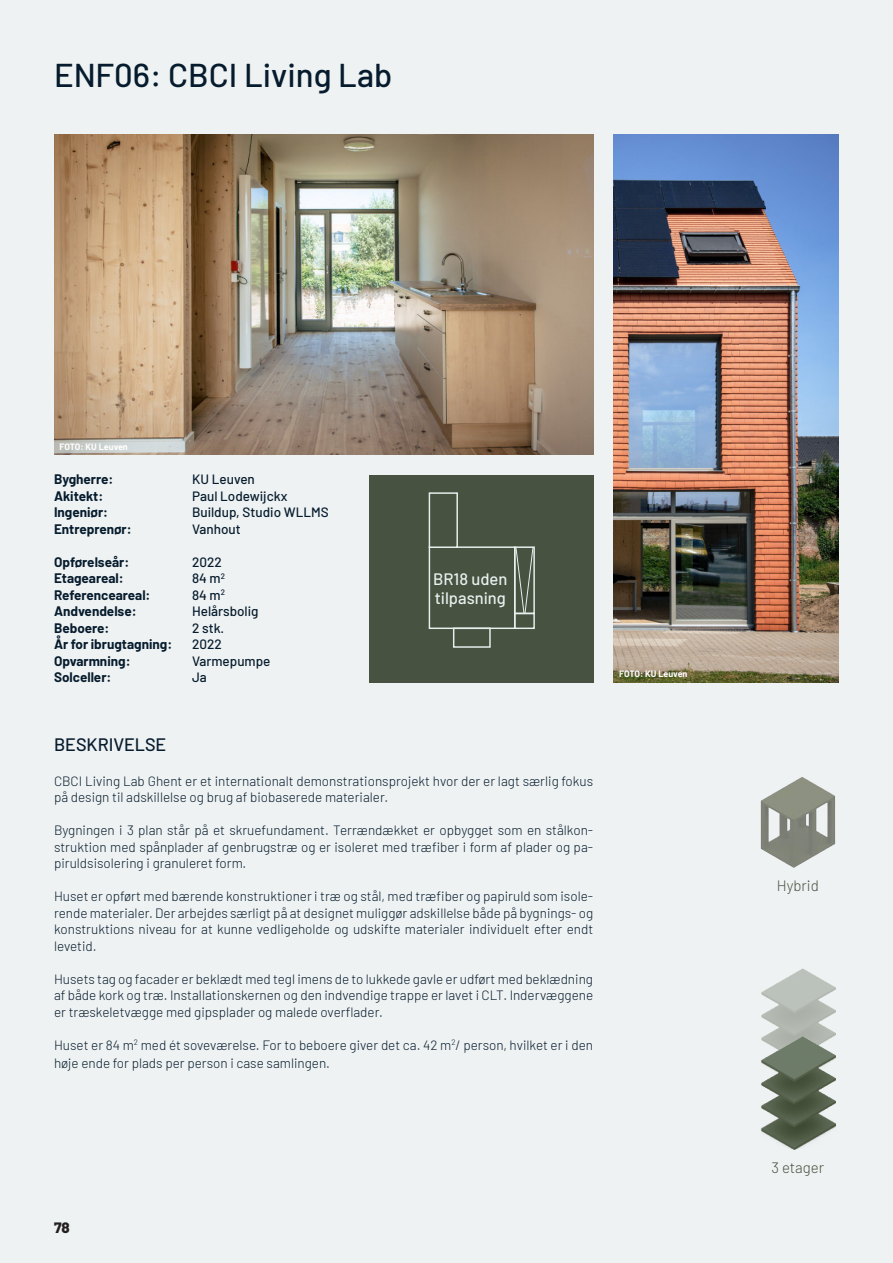
<style>
.page{position:relative;width:893px;height:1263px;background:#eff2f2}
.page>*{position:absolute;margin:0;border:0;box-sizing:border-box;transform-origin:0 0}
.t1{font:500 33px "Barlow";color:#061c2e}
.t2{font:500 18px "Barlow";color:#061c2e}
.Brødtekst{font:500 16.5px "Barlow";color:#e9efee}
.Brødtekst-2{font:300 15px "Barlow";color:#475241}
.t3{font:800 15px "Barlow";color:#231f20}
.Brødtekst-3{font:300 13.5px/16.5px "Barlow";color:#061c2e;text-align:justify}
.Brødtekst-4{font:700 13.5px "Barlow";color:#061c2e}
.Brødtekst-5{font:500 13.5px "Barlow";color:#061c2e}
.Brødtekst-6{font:700 9px "Barlow";color:#fff}
</style>
<div class="page">
<div style="left:757px;top:893px;width:82px;height:69px;background:#eff2f2"></div>
<img style="left:54px;top:134px;width:539px;height:321px">
<img style="left:614px;top:134px;width:225px;height:548px">
<img style="left:757px;top:962px;width:82px;height:188px">
<img style="left:760px;top:776px;width:76px;height:91px">
<div style="left:369px;top:475px;width:224px;height:207px;background:#475241"></div>
<div style="left:429px;top:546px;width:86px;height:83px;border:1px solid #e9efee"></div>
<div style="left:429px;top:492px;width:29px;height:56px;background:#475241;border:1px solid #e9efee"></div>
<div style="left:453px;top:627px;width:38px;height:21px;border:1px solid #e9efee"></div>
<div style="left:514px;top:546px;width:21px;height:68px;border:1px solid #e9efee"></div>
<div style="left:514px;top:613px;width:21px;height:16px;border:1px solid #e9efee"></div>
<svg style="left:515px;top:546px;width:19px;height:68px"></svg>
<p class="t1" style="left:54px;top:51px;width:340px">ENF06: CBCI Living Lab</p>
<p class="Brødtekst-6" style="left:59px;top:440px;width:70px">FOTO: KU Leuven</p>
<p class="Brødtekst-4" style="left:54px;top:469px;width:61px">Bygherre:</p>
<p class="Brødtekst-4" style="left:54px;top:486px;width:51px">Akitekt:</p>
<p class="Brødtekst-4" style="left:54px;top:502px;width:56px">Ingeniør:</p>
<p class="Brødtekst-4" style="left:54px;top:519px;width:79px">Entreprenør:</p>
<p class="Brødtekst-4" style="left:54px;top:552px;width:77px">Opførelseår:</p>
<p class="Brødtekst-4" style="left:54px;top:568px;width:71px">Etageareal:</p>
<p class="Brødtekst-4" style="left:54px;top:585px;width:98px">Referenceareal:</p>
<p class="Brødtekst-4" style="left:54px;top:601px;width:84px">Andvendelse:</p>
<p class="Brødtekst-4" style="left:54px;top:618px;width:57px">Beboere:</p>
<p class="Brødtekst-4" style="left:54px;top:634px;width:120px">År for ibrugtagning:</p>
<p class="Brødtekst-4" style="left:54px;top:651px;width:78px">Opvarmning:</p>
<p class="Brødtekst-4" style="left:54px;top:667px;width:59px">Solceller:</p>
<p class="Brødtekst-5" style="left:192px;top:470px;width:64px">KU Leuven</p>
<p class="Brødtekst-5" style="left:192px;top:486px;width:97px">Paul Lodewijckx</p>
<p class="Brødtekst-5" style="left:192px;top:503px;width:138px">Buildup, Studio WLLMS</p>
<p class="Brødtekst-5" style="left:192px;top:519px;width:50px">Vanhout</p>
<p class="Brødtekst-5" style="left:192px;top:552px;width:31px">2022</p>
<p class="Brødtekst-5" style="left:192px;top:569px;width:34px">84 m<sup>2</sup></p>
<p class="Brødtekst-5" style="left:192px;top:585px;width:34px">84 m<sup>2</sup></p>
<p class="Brødtekst-5" style="left:192px;top:602px;width:68px">Helårsbolig</p>
<p class="Brødtekst-5" style="left:192px;top:618px;width:34px">2 stk.</p>
<p class="Brødtekst-5" style="left:192px;top:635px;width:31px">2022</p>
<p class="Brødtekst-5" style="left:192px;top:651px;width:80px">Varmepumpe</p>
<p class="Brødtekst-5" style="left:192px;top:668px;width:16px">Ja</p>
<p class="Brødtekst" style="left:433px;top:567px;width:76px">BR18 uden</p>
<p class="Brødtekst" style="left:435px;top:586px;width:73px">tilpasning</p>
<p class="t2" style="left:54px;top:731px;width:114px">BESKRIVELSE</p>
<p class="Brødtekst-3" style="left:54px;top:771px;width:541px">CBCI Living Lab Ghent er et internationalt demonstrationsprojekt hvor der er lagt særlig fokus på design til adskillelse og brug af biobaserede materialer.</p>
<p class="Brødtekst-3" style="left:54px;top:821px;width:541px">Bygningen i 3 plan står på et skruefundament. Terrændækket er opbygget som en stålkon&shy;struktion med spånplader af genbrugstræ og er isoleret med træfiber i form af plader og pa&shy;piruldsisolering i granuleret form.</p>
<p class="Brødtekst-3" style="left:54px;top:887px;width:541px">Huset er opført med bærende konstruktioner i træ og stål, med træfiber og papiruld som isole&shy;rende materialer. Der arbejdes særligt på at designet muliggør adskillelse både på bygnings- og konstruktions niveau for at kunne vedligeholde og udskifte materialer individuelt efter endt levetid.</p>
<p class="Brødtekst-3" style="left:54px;top:969px;width:541px">Husets tag og facader er beklædt med tegl imens de to lukkede gavle er udført med beklædning af både kork og træ. Installationskernen og den indvendige trappe er lavet i CLT. Indervæggene er træskeletvægge med gipsplader og malede overflader.</p>
<p class="Brødtekst-3" style="left:54px;top:1035px;width:541px;line-height:18px">Huset er 84 m<sup>2</sup> med ét soveværelse. For to beboere giver det ca. 42 m<sup>2</sup>/ person, hvilket er i den høje ende for plads per person i case samlingen.</p>
<p class="Brødtekst-6" style="left:619px;top:667px;width:70px">FOTO: KU Leuven</p>
<p class="t3" style="left:54px;top:1217px;width:17px">78</p>
<p class="Brødtekst-2" style="left:777px;top:875px;width:44px">Hybrid</p>
<p class="Brødtekst-2" style="left:771px;top:1156px;width:54px">3 etager</p>
</div>
